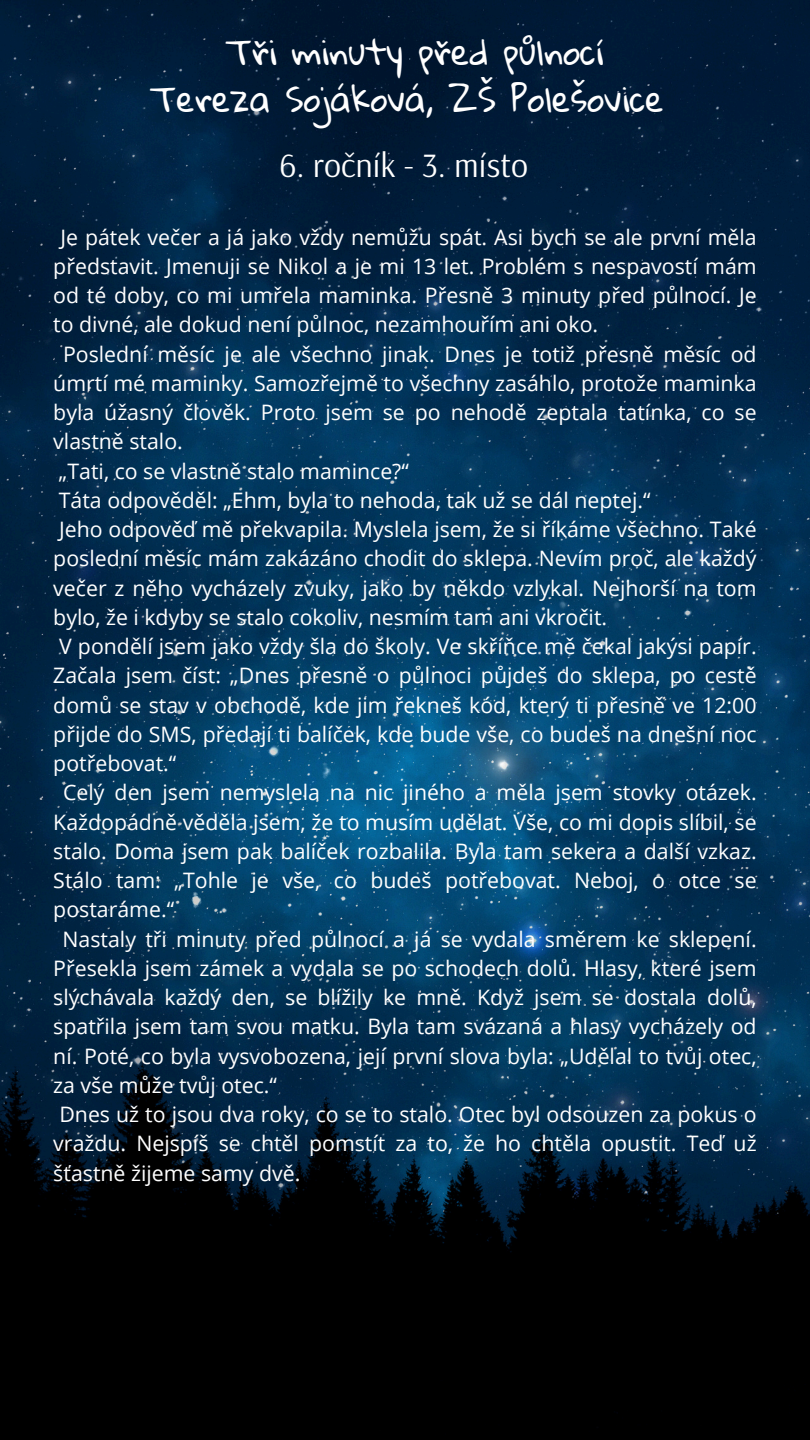
<style>
.page{position:relative;width:810px;height:1440px;background:#fff}
.page>*{position:absolute;margin:0;border:0;box-sizing:border-box;transform-origin:0 0}
.t1{font:34px/47.2px "Gloria Hallelujah";color:#fff;text-align:center}
.t2{font:34px "Arsenal";color:#fff}
.t3{font:21.3px/29.2px "Open Sans";color:#fff;text-align:justify}
</style>
<div class="page">
<img style="left:0;top:0;width:810px;height:1440px">
<p class="t1" style="left:150px;top:30px;width:516px">Tři minuty před půlnocí<br>Tereza Sojáková, ZŠ Polešovice</p>
<p class="t2" style="left:279px;top:143px;width:251px">6. ročník - 3. místo</p>
<h1 class="t3" style="left:53px;top:222px;width:705px;text-indent:7px">Je pátek večer a já jako vždy nemůžu spát. Asi bych se ale první měla představit. Jmenuji se Nikol a je mi 13 let. Problém s nespavostí mám od té doby, co mi umřela maminka. Přesně 3 minuty před půlnocí. Je to divné, ale dokud není půlnoc, nezamhouřím ani oko.</h1>
<h1 class="t3" style="left:53px;top:339px;width:705px;text-indent:10px">Poslední měsíc je ale všechno jinak. Dnes je totiž přesně měsíc od úmrtí mé maminky. Samozřejmě to všechny zasáhlo, protože maminka byla úžasný člověk. Proto jsem se po nehodě zeptala tatínka, co se vlastně stalo.</h1>
<p class="t3" style="left:59px;top:456px;width:352px">„Tati, co se vlastně stalo mamince?“</p>
<p class="t3" style="left:59px;top:485px;width:593px">Táta odpověděl: „Ehm, byla to nehoda, tak už se dál neptej.“</p>
<p class="t3" style="left:53px;top:514px;width:705px">Jeho odpověď mě překvapila. Myslela jsem, že si říkáme všechno. Také poslední měsíc mám zakázáno chodit do sklepa. Nevím proč, ale každý večer z něho vycházely zvuky, jako by někdo vzlykal. Nejhorší na tom bylo, že i kdyby se stalo cokoliv, nesmím tam ani vkročit.</p>
<p class="t3" style="left:53px;top:631px;width:705px">V pondělí jsem jako vždy šla do školy. Ve skříňce mě čekal jakýsi papír.<br>Začala jsem číst: „Dnes přesně o půlnoci půjdeš do sklepa, po cestě domů se stav v obchodě, kde jim řekneš kód, který ti přesně ve 12:00 přijde do SMS, předají ti balíček, kde bude vše, co budeš na dnešní noc potřebovat.“</p>
<p class="t3" style="left:53px;top:777px;width:705px;text-indent:10px">Celý den jsem nemyslela na nic jiného a měla jsem stovky otázek.<br>Každopádně věděla jsem, že to musím udělat. Vše, co mi dopis slíbil, se stalo. Doma jsem pak balíček rozbalila. Byla tam sekera a další vzkaz.<br>Stálo tam: „Tohle je vše, co budeš potřebovat. Neboj, o otce se postaráme.“</p>
<p class="t3" style="left:53px;top:924px;width:705px;text-indent:9px">Nastaly tři minuty před půlnocí a já se vydala směrem ke sklepení.<br>Přesekla jsem zámek a vydala se po schodech dolů. Hlasy, které jsem slýchávala každý den, se blížily ke mně. Když jsem se dostala dolů, spatřila jsem tam svou matku. Byla tam svázaná a hlasy vycházely od ní. Poté, co byla vysvobozena, její první slova byla: „Udělal to tvůj otec, za vše může tvůj otec.“</p>
<p class="t3" style="left:53px;top:1099px;width:705px">Dnes už to jsou dva roky, co se to stalo. Otec byl odsouzen za pokus o vraždu. Nejspíš se chtěl pomstít za to, že ho chtěla opustit. Teď už šťastně žijeme samy dvě.</p>
</div>
